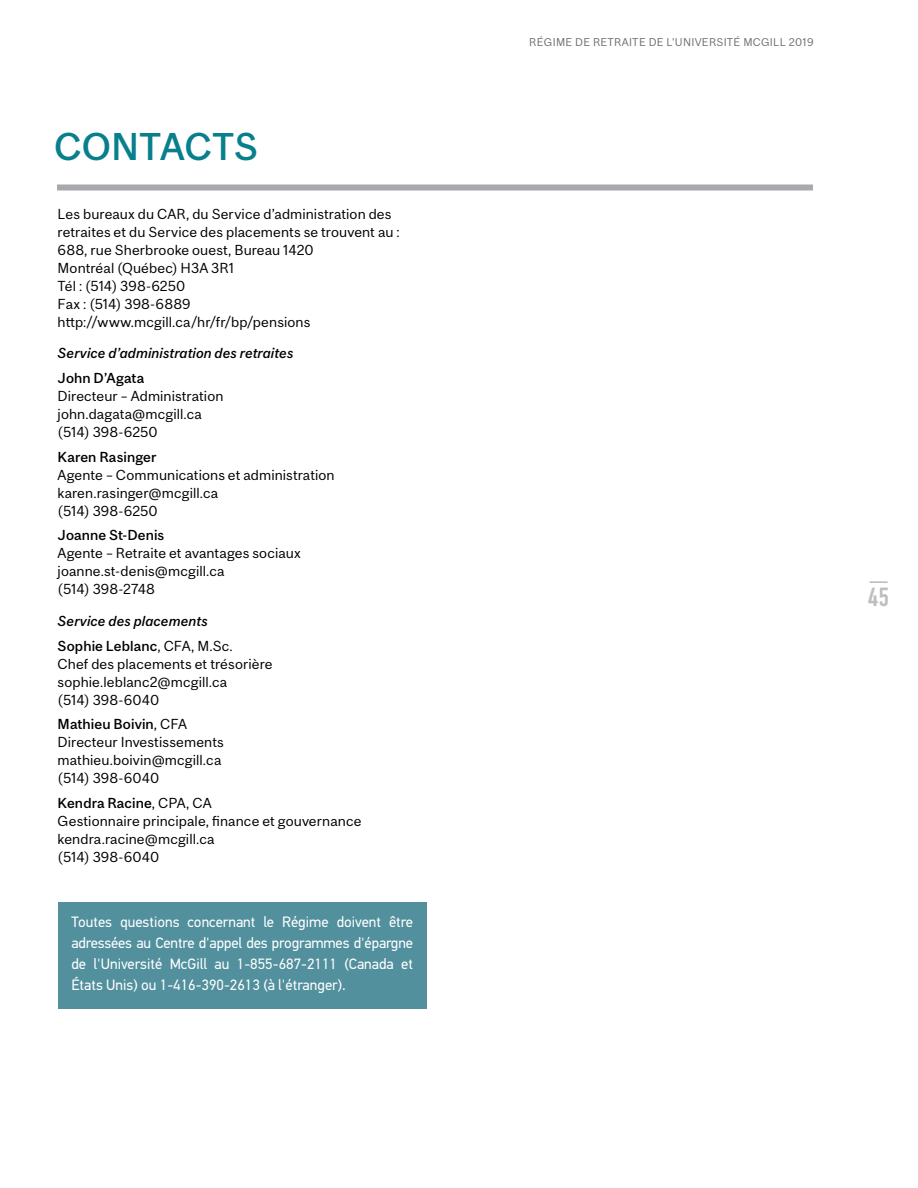
<style>
.page{position:relative;width:918px;height:1188px;background:#fff}
.page>*{position:absolute;margin:0;border:0;box-sizing:border-box;transform-origin:0 0}
.t1{font:500 36px "Mc Gill Sans";color:#087f8c}
.t2{font:500 condensed 27px "DIN Next LT Pro";color:#bcbec0}
.t3{font:15px/21px "PF Din Text Pro";color:#fff;text-align:justify}
.t4{font:13.5px/18px "Mc Gill Sans";letter-spacing:.005em;color:#000}
.t5{font:italic 500 13.5px/24.8px "Mc Gill Sans";letter-spacing:.01em;color:#000}
.t6{font:500 13.5px "Mc Gill Sans";letter-spacing:.01em;color:#000}
.t7{font:10.5px "Mc Gill Sans";letter-spacing:.025em;color:#6d6e71}
.s1{font-style:normal}
.s2{font-weight:400;font-style:normal}
.s3{font-weight:500}
</style>
<div class="page">
<div style="left:57px;top:185px;width:756px;height:6px;background:#a7a9ac"></div>
<svg style="left:870px;top:582px;width:18px;height:1px"></svg>
<div style="left:58px;top:902px;width:369px;height:107px;background:#52909d"></div>
<h1 class="t1" style="left:54px;top:124px;width:206px">CONTACTS</h1>
<p class="t4" style="left:58px;top:205px;width:344px">Les bureaux du CAR, du Service d’administration des retraites et du Service des placements se trouvent au :<br>688, rue Sherbrooke ouest, Bureau 1420<br>Montréal (Québec) H3A 3R1<br>Tél : (514) 398-6250<br>Fax : (514) 398-6889 http://www.mcgill.ca/hr/fr/bp/pensions</p>
<p class="t5" style="left:58px;top:341px;width:237px">Service d’administration des retraites</p>
<p class="t6" style="left:58px;top:370px;width:88px">John D’Agata</p>
<p class="t4" style="left:58px;top:387px;width:167px">Directeur – Administration john.dagata@mcgill.ca (514) 398-6250</p>
<p class="t6" style="left:58px;top:448px;width:100px">Karen Rasinger</p>
<p class="t4" style="left:58px;top:465px;width:279px">Agente – Communications et administration karen.rasinger@mcgill.ca<br>(514) 398-6250</p>
<p class="t6" style="left:58px;top:527px;width:108px">Joanne St-Denis</p>
<p class="t4" style="left:58px;top:544px;width:245px">Agente – Retraite et avantages sociaux joanne.st-denis@mcgill.ca<br>(514) 398-2748</p>
<p class="t5" style="left:58px;top:608px;width:177px">Service des placements<br><span class="s1">Sophie Leblanc</span><span class="s2">, CFA, M.Sc.</span></p>
<p class="t4" style="left:58px;top:654px;width:216px">Chef des placements et trésorière sophie.leblanc2@mcgill.ca<br>(514) 398-6040</p>
<p class="t4" style="left:58px;top:715px;width:168px"><span class="s3">Mathieu Boivin</span>, CFA<br>Directeur Investissements mathieu.boivin@mcgill.ca (514) 398-6040</p>
<p class="t4" style="left:58px;top:794px;width:305px"><span class="s3">Kendra Racine</span>, CPA, CA<br>Gestionnaire principale, finance et gouvernance kendra.racine@mcgill.ca<br>(514) 398-6040</p>
<p class="t3" style="left:71px;top:912px;width:343px">Toutes questions concernant le Régime doivent être adressées au Centre d'appel des programmes d'épargne de l'Université McGill au 1-855-687-2111 (Canada et États Unis) ou 1-416-390-2613 (à l'étranger).</p>
<p class="t7" style="left:529px;top:35px;width:286px">RÉGIME DE RETRAITE DE L'UNIVERSITÉ MCGILL 2019</p>
<h2 class="t2" style="left:868px;top:581px;width:23px">45</h2>
</div>
